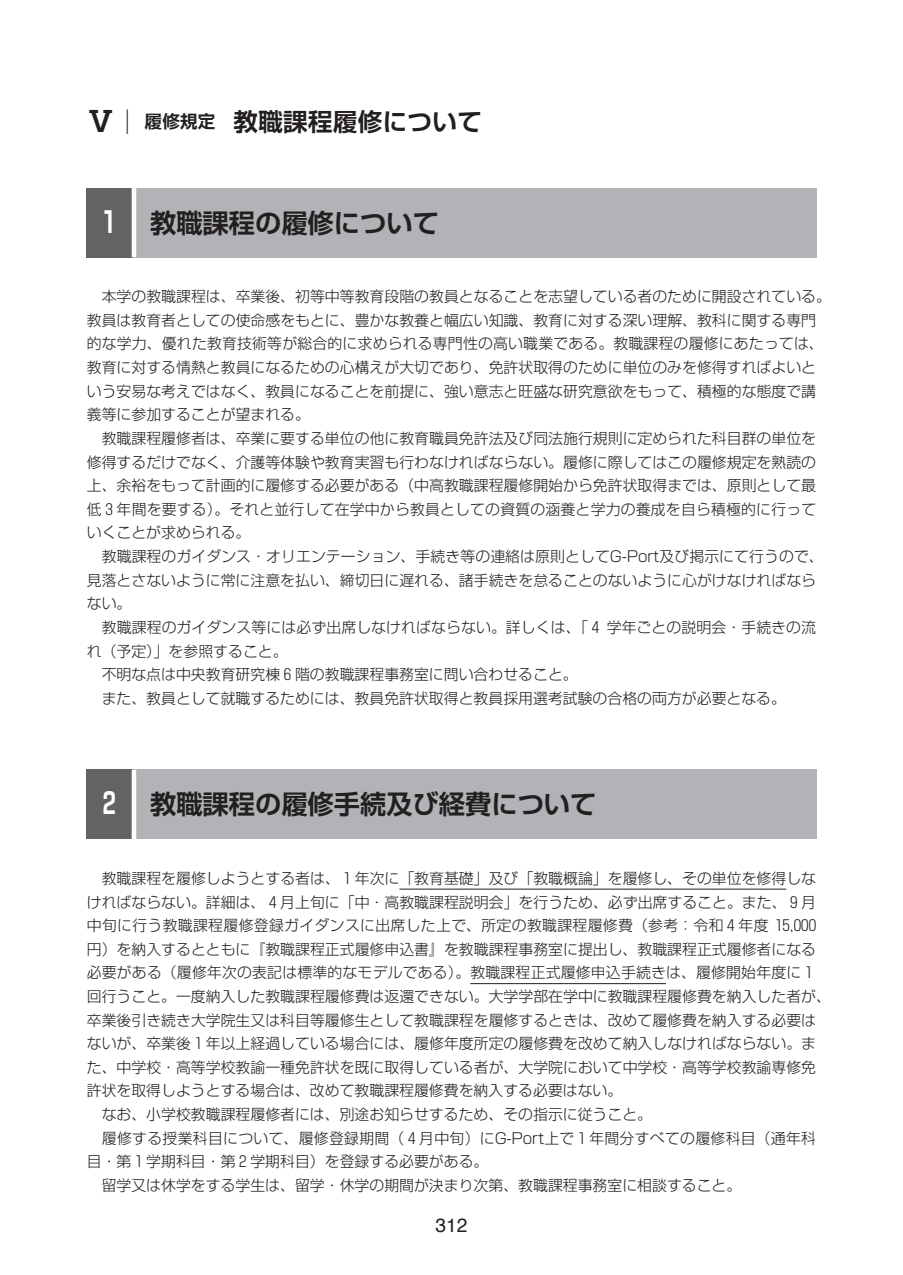
<style>
.page{position:relative;width:903px;height:1275px;background:#fff}
.page>*{position:absolute;margin:0;border:0;box-sizing:border-box;transform-origin:0 0}
.t1{font:700 26.25px "Shin Go Pr 5 De";color:#231f20}
.t2{font:700 24.5px "Shin Go Pr 5 De";letter-spacing:.015em;color:#231f20}
.t3{font:19.25px "Helvetica";color:#231f20}
.t4{font:300 14.88px/23.6px "Shin Go Pr 5";color:#231f20}
.s1{font-size:28px}
.s2{font-size:17.5px}
.s3{font-size:28.88px;color:#fff}
</style>
<div class="page">
<hr style="left:399px;top:889px;width:387px;height:1px;background:#231f20">
<hr style="left:470px;top:983px;width:196px;height:1px;background:#231f20">
<div style="left:87px;top:188px;width:47px;height:69px;background:#636366"></div>
<div style="left:134px;top:188px;width:682px;height:69px;background:#b2b3b7"></div>
<hr style="left:132px;top:188px;width:4px;height:69px;background:#fff">
<div style="left:87px;top:769px;width:47px;height:70px;background:#636366"></div>
<div style="left:134px;top:769px;width:682px;height:70px;background:#b2b3b7"></div>
<hr style="left:132px;top:769px;width:4px;height:70px;background:#fff">
<h2 class="t2" style="left:87px;top:101px;width:396px"><span class="s1">Ⅴ</span>│ <span class="s2">履修規定　</span>教職課程履修について</h2>
<h1 class="t1" style="left:103px;top:201px;width:338px"><span class="s3">1</span> 教職課程の履修について</h1>
<p class="t4" style="left:87px;top:283px;width:746px">　本学の教職課程は、卒業後、初等中等教育段階の教員となることを志望している者のために開設されている。教員は教育者としての使命感をもとに、豊かな教養と幅広い知識、教育に対する深い理解、教科に関する専門的な学力、優れた教育技術等が総合的に求められる専門性の高い職業である。教職課程の履修にあたっては、教育に対する情熱と教員になるための心構えが大切であり、免許状取得のために単位のみを修得すればよいという安易な考えではなく、教員になることを前提に、強い意志と旺盛な研究意欲をもって、積極的な態度で講義等に参加することが望まれる。<br>　教職課程履修者は、卒業に要する単位の他に教育職員免許法及び同法施行規則に定められた科目群の単位を修得するだけでなく、介護等体験や教育実習も行わなければならない。履修に際してはこの履修規定を熟読の上、余裕をもって計画的に履修する必要がある（中高教職課程履修開始から免許状取得までは、原則として最低３年間を要する）。それと並行して在学中から教員としての資質の涵養と学力の養成を自ら積極的に行っていくことが求められる。<br>　教職課程のガイダンス・オリエンテーション、手続き等の連絡は原則としてG-Port及び掲示にて行うので、見落とさないように常に注意を払い、締切日に遅れる、諸手続きを怠ることのないように心がけなければならない。<br>　教職課程のガイダンス等には必ず出席しなければならない。詳しくは、「 4 学年ごとの説明会・手続きの流れ（予定）」を参照すること。<br>　不明な点は中央教育研究棟６階の教職課程事務室に問い合わせること。<br>　また、教員として就職するためには、教員免許状取得と教員採用選考試験の合格の両方が必要となる。</p>
<h1 class="t1" style="left:103px;top:783px;width:495px"><span class="s3">2</span> 教職課程の履修手続及び経費について</h1>
<p class="t4" style="left:87px;top:865px;width:746px">　教職課程を履修しようとする者は、 1 年次に「教育基礎」及び「教職概論」を履修し、その単位を修得しなければならない。詳細は、４月上旬に「中・高教職課程説明会」を行うため、必ず出席すること。また、９月中旬に行う教職課程履修登録ガイダンスに出席した上で、所定の教職課程履修費（参考：令和 4 年度 15,000円）を納入するとともに『教職課程正式履修申込書』を教職課程事務室に提出し、教職課程正式履修者になる必要がある（履修年次の表記は標準的なモデルである）。教職課程正式履修申込手続きは、履修開始年度に１<br>回行うこと。一度納入した教職課程履修費は返還できない。大学学部在学中に教職課程履修費を納入した者が、卒業後引き続き大学院生又は科目等履修生として教職課程を履修するときは、改めて履修費を納入する必要はないが、卒業後１年以上経過している場合には、履修年度所定の履修費を改めて納入しなければならない。また、中学校・高等学校教諭一種免許状を既に取得している者が、大学院において中学校・高等学校教諭専修免許状を取得しようとする場合は、改めて教職課程履修費を納入する必要はない。<br>　なお、小学校教職課程履修者には、別途お知らせするため、その指示に従うこと。<br>　履修する授業科目について、履修登録期間（４月中旬）にG-Port上で１年間分すべての履修科目（通年科目・第１学期科目・第２学期科目）を登録する必要がある。<br>　留学又は休学をする学生は、留学・休学の期間が決まり次第、教職課程事務室に相談すること。</p>
<p class="t3" style="left:435px;top:1210px;width:34px">312</p>
</div>
